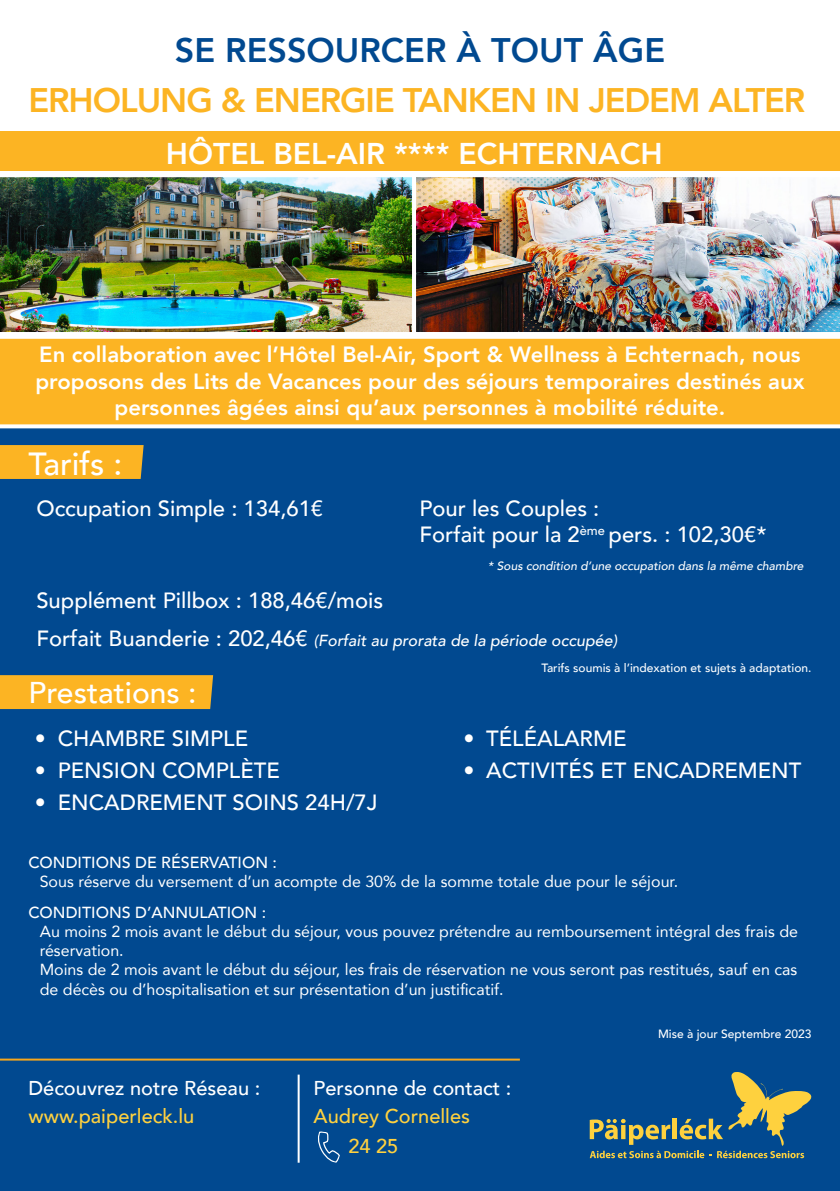
<style>
.page{position:relative;width:840px;height:1191px;background:#fff}
.page>*{position:absolute;margin:0;border:0;box-sizing:border-box;transform-origin:0 0}
.t1{font:800 34px "Avenir";letter-spacing:-.03em;color:#fcb423}
.t2{font:800 34px "Avenir";color:#014990}
.t3{font:500 32px "Avenir";color:#fff}
.t4{font:800 30px "Avenir";color:#fff}
.t5{font:500 30px "Avenir";color:#fff}
.t6{font:500 22px/26.4px "Avenir";color:#fff}
.t7{font:800 22px/26.4px "Avenir";color:#fff;text-align:center}
.t8{font:500 20px "Avenir";color:#fff}
.t9{font:500 20px "Avenir";color:#ffd13f}
.t10{font:16px/19.2px "Avenir";color:#fff}
.t11{font:italic 500 16px "Avenir";color:#fff}
.t12{font:500 16px "Avenir";color:#fff}
.t13{font:500 12px "Avenir";color:#fff}
.t14{font:italic 500 12px "Avenir";color:#fff}
.s1{font-style:normal;font-size:22px}
</style>
<div class="page">
<img style="left:0;top:177px;width:412px;height:155px">
<img style="left:416px;top:177px;width:423px;height:155px">
<div style="left:0;top:370px;width:839px;height:821px;background:#014990"></div>
<div style="left:0;top:131px;width:839px;height:40px;background:#fcb423"></div>
<div style="left:0;top:338px;width:839px;height:90px;background:#fcb423"></div>
<div style="left:0;top:445px;width:143px;height:34px;background:#fcb423"></div>
<div style="left:0;top:675px;width:213px;height:34px;background:#fcb423"></div>
<hr style="left:297px;top:1074px;width:2px;height:88px;background:#fff">
<hr style="left:0;top:1058px;width:519px;height:2px;background:#f7a71c">
<svg style="left:589px;top:1072px;width:221px;height:86px"></svg>
<svg style="left:318px;top:1131px;width:22px;height:32px"></svg>
<p class="t2" style="left:175px;top:24px;width:491px">SE RESSOURCER À TOUT ÂGE</p>
<p class="t1" style="left:28px;top:74px;width:778px">ERHOLUNG &amp; ENERGIE TANKEN IN JEDEM ALTER</p>
<p class="t4" style="left:166px;top:130px;width:498px">HÔTEL BEL-AIR **** ECHTERNACH</p>
<p class="t7" style="left:35px;top:341px;width:770px">En collaboration avec l’Hôtel Bel-Air, Sport &amp; Wellness à Echternach, nous proposons des Lits de Vacances pour des séjours temporaires destinés aux personnes âgées ainsi qu’aux personnes à mobilité réduite.</p>
<p class="t3" style="left:29px;top:436px;width:95px">Tarifs :</p>
<p class="t6" style="left:36px;top:494px;width:288px">Occupation Simple : 134,61€</p>
<p class="t6" style="left:419px;top:494px;width:348px">Pour les Couples :<br>Forfait pour la 2<sup>ème</sup> pers. : 102,30€*</p>
<p class="t14" style="left:487px;top:559px;width:317px">* Sous condition d’une occupation dans la même chambre</p>
<p class="t6" style="left:36px;top:586px;width:348px">Supplément Pillbox : 188,46€/mois</p>
<p class="t11" style="left:36px;top:631px;width:582px"><span class="s1">Forfait Buanderie : 202,46€</span> (Forfait au prorata de la période occupée)</p>
<p class="t5" style="left:29px;top:666px;width:169px">Prestations :</p>
<p class="t6" style="left:35px;top:724px;width:214px">• CHAMBRE SIMPLE</p>
<p class="t6" style="left:35px;top:756px;width:246px">• PENSION COMPLÈTE</p>
<p class="t6" style="left:35px;top:788px;width:344px">• ENCADREMENT SOINS 24H/7J</p>
<p class="t13" style="left:541px;top:657px;width:271px">Tarifs soumis à l’indexation et sujets à adaptation.</p>
<p class="t6" style="left:463px;top:724px;width:164px">• TÉLÉALARME</p>
<p class="t6" style="left:463px;top:756px;width:339px">• ACTIVITÉS ET ENCADREMENT</p>
<p class="t12" style="left:28px;top:848px;width:250px">CONDITIONS DE RÉSERVATION :</p>
<p class="t10" style="left:40px;top:871px;width:639px">Sous réserve du versement d’un acompte de 30% de la somme totale due pour le séjour.</p>
<p class="t12" style="left:28px;top:898px;width:239px">CONDITIONS D’ANNULATION :</p>
<p class="t10" style="left:40px;top:921px;width:759px">Au moins 2 mois avant le début du séjour, vous pouvez prétendre au remboursement intégral des frais de réservation.</p>
<p class="t10" style="left:40px;top:959px;width:758px">Moins de 2 mois avant le début du séjour, les frais de réservation ne vous seront pas restitués, sauf en cas de décès ou d’hospitalisation et sur présentation d’un justificatif.</p>
<p class="t8" style="left:313px;top:1070px;width:199px">Personne de contact :</p>
<p class="t8" style="left:28px;top:1070px;width:233px">Découvrez notre Réseau :</p>
<p class="t9" style="left:29px;top:1098px;width:167px">www.paiperleck.lu</p>
<p class="t9" style="left:313px;top:1098px;width:158px">Audrey Cornelles</p>
<p class="t9" style="left:348px;top:1128px;width:52px">24 25</p>
<p class="t13" style="left:657px;top:1023px;width:155px">Mise à jour Septembre 2023</p>
</div>
